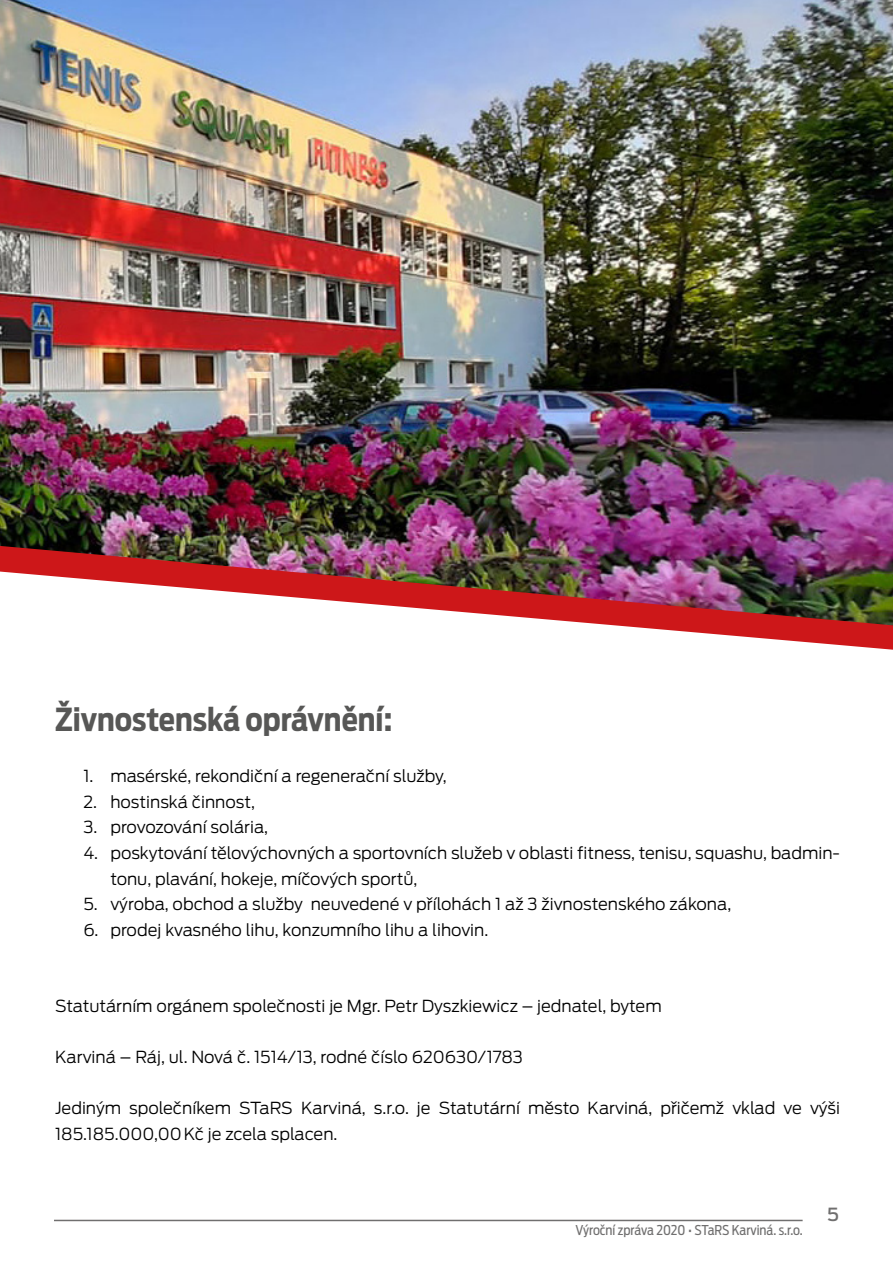
<style>
.page{position:relative;width:893px;height:1263px;background:#fff}
.page>*{position:absolute;margin:0;border:0;box-sizing:border-box;transform-origin:0 0}
.t1{font:700 31.5px "Ford Antenna Cond";color:#575756}
.t2{font:500 18px "Ford Antenna";color:#706f6f}
.t3{font:300 16.5px/25.5px "Ford Antenna";color:#000}
.t4{font:13.5px "Ford Antenna Cond";color:#706f6f}
</style>
<div class="page">
<hr style="left:54px;top:1220px;width:749px;height:1px;background:#706f6f">
<svg style="left:611px;top:625px;width:282px;height:25px"></svg>
<img style="left:0;top:0;width:893px;height:625px">
<h1 class="t1" style="left:55px;top:692px;width:339px">Živnostenská oprávnění:</h1>
<p class="t3" style="left:83px;top:762px;width:365px">1. masérské, rekondiční a regenerační služby,</p>
<p class="t3" style="left:83px;top:787px;width:173px">2. hostinská činnost,</p>
<p class="t3" style="left:83px;top:813px;width:186px">3. provozování solária,</p>
<p class="t3" style="left:110px;top:838px;width:731px;text-indent:-27px">4. poskytování tělovýchovných a sportovních služeb v oblasti fitness, tenisu, squashu, badmin&shy;tonu, plavání, hokeje, míčových sportů,</p>
<p class="t3" style="left:83px;top:889px;width:649px">5. výroba, obchod a služby neuvedené v přílohách 1 až 3 živnostenského zákona,</p>
<p class="t3" style="left:83px;top:915px;width:407px">6. prodej kvasného lihu, konzumního lihu a lihovin.</p>
<p class="t3" style="left:55px;top:991px;width:608px">Statutárním orgánem společnosti je Mgr. Petr Dyszkiewicz – jednatel, bytem</p>
<p class="t3" style="left:55px;top:1042px;width:469px">Karviná – Ráj, ul. Nová č. 1514/13, rodné číslo 620630/1783</p>
<p class="t3" style="left:55px;top:1093px;width:786px">Jediným společníkem STaRS Karviná, s.r.o. je Statutární město Karviná, přičemž vklad ve výši<br>185.185.000,00Kč je zcela splacen.</p>
<p class="t4" style="left:576px;top:1218px;width:229px">Výroční zpráva 2020 • STaRS Karviná. s.r.o.</p>
<p class="t2" style="left:827px;top:1199px;width:13px">5</p>
</div>
